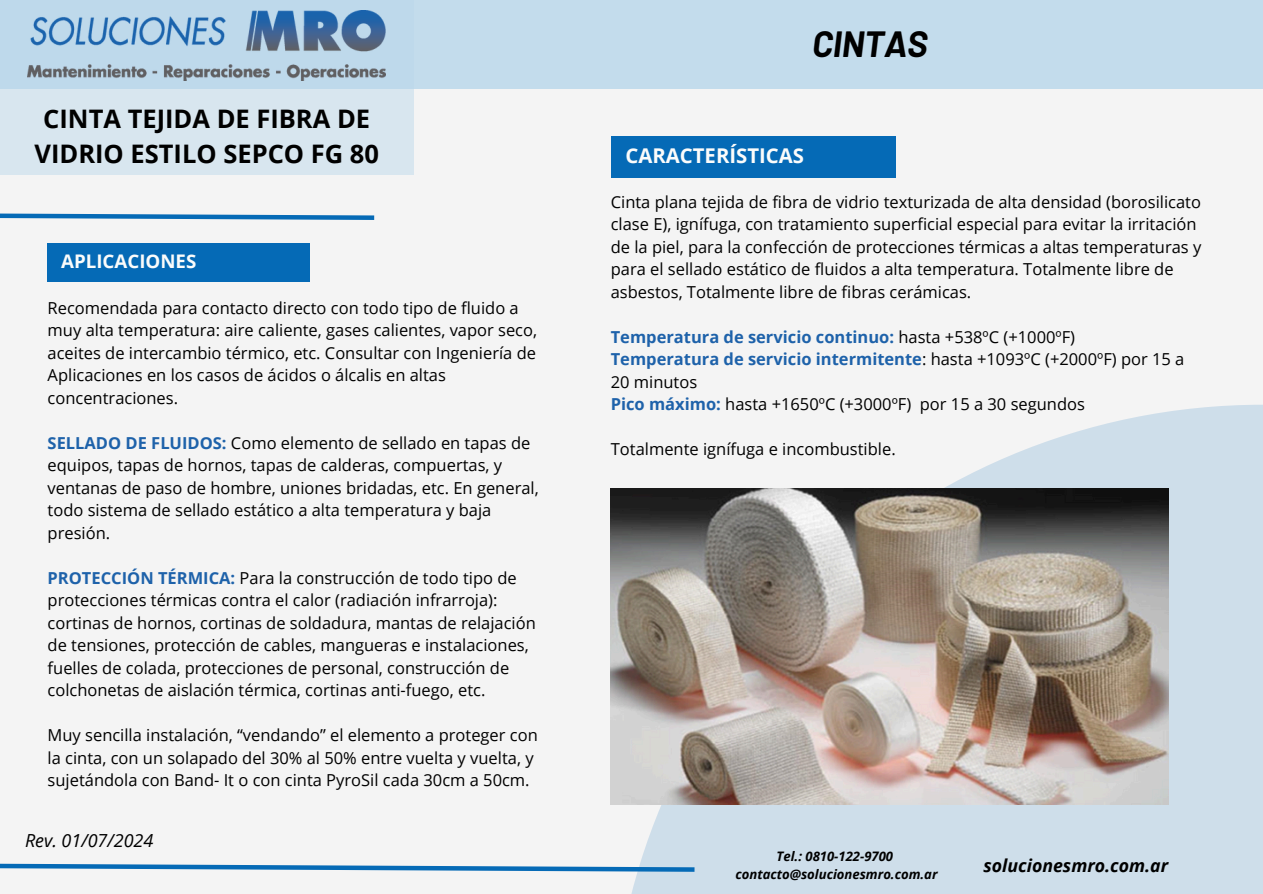
<style>
.page{position:relative;width:1263px;height:894px;background:#fff}
.page>*{position:absolute;margin:0;border:0;box-sizing:border-box;transform-origin:0 0}
.t1{font:italic 700 35.55px "Barlow";letter-spacing:-.01em;color:#000}
.t2{font:700 25.5px/34.8px "Open Sans";color:#000;text-align:center}
.t3{font:700 20.4px "Open Sans";color:#fbfcfb}
.t4{font:700 18.75px "Open Sans";color:#fbfcfb}
.t5{font:italic 18px "Open Sans";color:#000}
.t6{font:italic 700 17.7px "Open Sans";color:#000}
.t7{font:16.5px/22.5px "Open Sans";color:#000}
.t8{font:italic 700 13.05px "Open Sans";color:#000}
.s1{font-weight:700;color:#1e62aa}
</style>
<div class="page">
<div style="left:0;top:0;width:1263px;height:893px;background:#f4f4f4"></div>
<div style="left:0;top:0;width:1263px;height:89px;background:#c3dcec"></div>
<div style="left:0;top:0;width:413px;height:175px;background:linear-gradient(to bottom,#b7d5ea,#dfe9f0)"></div>
<svg style="left:611px;top:404px;width:652px;height:489px;fill:#cedeea"></svg>
<svg style="left:0;top:860px;width:699px;height:13px"></svg>
<svg style="left:0;top:213px;width:375px;height:7px"></svg>
<img style="left:28px;top:11px;width:358px;height:69px">
<div style="left:611px;top:136px;width:285px;height:41px;background:#056ab6"></div>
<img style="left:611px;top:488px;width:558px;height:315px">
<div style="left:48px;top:243px;width:262px;height:38px;background:#056ab6"></div>
<h5 class="t2" style="left:34px;top:101px;width:346px">CINTA TEJIDA DE FIBRA DE<br>VIDRIO ESTILO SEPCO FG 80</h5>
<h4 class="t4" style="left:61px;top:248px;width:137px">APLICACIONES</h4>
<h5 class="t7" style="left:48px;top:296px;width:491px">Recomendada para contacto directo con todo tipo de fluido a muy alta temperatura: aire caliente, gases calientes, vapor seco, aceites de intercambio térmico, etc. Consultar con Ingeniería de Aplicaciones en los casos de ácidos o álcalis en altas concentraciones.</h5>
<p class="t7" style="left:48px;top:431px;width:493px"><span class="s1">SELLADO DE FLUIDOS:</span> Como elemento de sellado en tapas de equipos, tapas de hornos, tapas de calderas, compuertas, y ventanas de paso de hombre, uniones bridadas, etc. En general, todo sistema de sellado estático a alta temperatura y baja presión.</p>
<p class="t7" style="left:48px;top:566px;width:490px"><span class="s1">PROTECCIÓN TÉRMICA:</span> Para la construcción de todo tipo de protecciones térmicas contra el calor (radiación infrarroja): cortinas de hornos, cortinas de soldadura, mantas de relajación de tensiones, protección de cables, mangueras e instalaciones, fuelles de colada, protecciones de personal, construcción de colchonetas de aislación térmica, cortinas anti-fuego, etc.</p>
<p class="t7" style="left:48px;top:723px;width:492px">Muy sencilla instalación, “vendando” el elemento a proteger con la cinta, con un solapado del 30% al 50% entre vuelta y vuelta, y sujetándola con Band- It o con cinta PyroSil cada 30cm a 50cm.</p>
<h5 class="t5" style="left:25px;top:827px;width:130px">Rev. 01/07/2024</h5>
<h1 class="t1" style="left:812px;top:21px;width:117px">CINTAS</h1>
<h5 class="t3" style="left:625px;top:141px;width:180px">CARACTERÍSTICAS</h5>
<h3 class="t7" style="left:611px;top:190px;width:592px">Cinta plana tejida de fibra de vidrio texturizada de alta densidad (borosilicato clase E), ignífuga, con tratamiento superficial especial para evitar la irritación de la piel, para la confección de protecciones térmicas a altas temperaturas y para el sellado estático de fluidos a alta temperatura. Totalmente libre de asbestos, Totalmente libre de fibras cerámicas.</h3>
<h5 class="t7" style="left:611px;top:325px;width:575px"><span class="s1">Temperatura de servicio continuo:</span> hasta +538ºC (+1000ºF)<br><span class="s1">Temperatura de servicio intermitente</span>: hasta +1093ºC (+2000ºF) por 15 a 20 minutos<br><span class="s1">Pico máximo:</span> hasta +1650ºC (+3000ºF) por 15 a 30 segundos</h5>
<h5 class="t7" style="left:611px;top:437px;width:286px">Totalmente ignífuga e incombustible.</h5>
<h3 class="t8" style="left:776px;top:846px;width:118px">Tel.: 0810-122-9700</h3>
<h5 class="t8" style="left:735px;top:864px;width:203px">contacto@solucionesmro.com.ar</h5>
<h5 class="t6" style="left:983px;top:852px;width:186px">solucionesmro.com.ar</h5>
</div>
